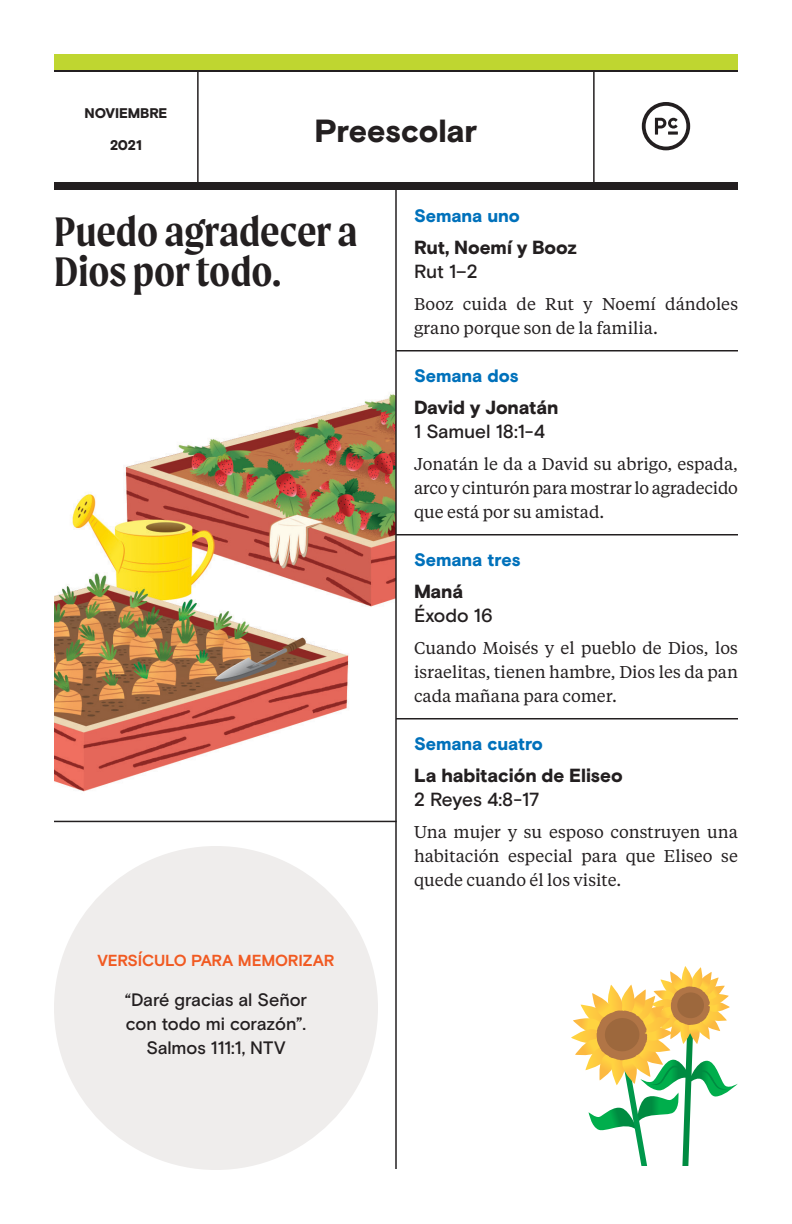
<style>
.page{position:relative;width:792px;height:1224px;background:#fff}
.page>*{position:absolute;margin:0;border:0;box-sizing:border-box;transform-origin:0 0}
.Headline_-_Moret{font:600 44px/40px "Moret";color:#231f20}
.Page_Header_-_Title{font:900 32px "Basis Grotesque";letter-spacing:-.01em;color:#231f20}
.Bible_Story{font:900 19px "Basis Grotesque";letter-spacing:-.005em;color:#231f20}
.Scripture_Reading{font:500 19px "Basis Grotesque";letter-spacing:-.01em;color:#231f20}
.Memory_Verse{font:500 18px "Basis Grotesque";letter-spacing:-.005em;color:#231f20}
.Subhead{font:900 18px "Basis Grotesque";letter-spacing:-.01em;color:#0071bb}
.Bible_Lesson_Summary{font:17px/24px "Tiempos Text";color:#231f20;text-align:justify}
.Memory_Verse-2{font:700 16px "Basis Grotesque";letter-spacing:-.015em;color:#f15a22}
.Page_Header_-_Month{font:900 14px "Basis Grotesque";letter-spacing:-.015em;color:#231f20}
</style>
<div class="page">
<img style="left:54px;top:394px;width:341px;height:398px">
<hr style="left:197px;top:70px;width:2px;height:112px;background:#231f20">
<hr style="left:593px;top:70px;width:2px;height:112px;background:#231f20">
<hr style="left:54px;top:70px;width:684px;height:2px;background:#231f20">
<hr style="left:395px;top:189px;width:2px;height:980px;background:#231f20">
<div style="left:54px;top:182px;width:684px;height:8px;background:#231f20"></div>
<div style="left:54px;top:54px;width:684px;height:16px;background:#bfd630"></div>
<hr style="left:396px;top:350px;width:342px;height:2px;background:#231f20">
<hr style="left:396px;top:534px;width:342px;height:2px;background:#231f20">
<hr style="left:396px;top:718px;width:342px;height:2px;background:#231f20">
<svg style="left:642px;top:102px;width:48px;height:48px"></svg>
<div style="left:54px;top:846px;width:324px;height:324px;background:#efedec;border-radius:50%"></div>
<hr style="left:54px;top:821px;width:343px;height:1px;background:#231f20">
<svg style="left:571px;top:966px;width:167px;height:200px"></svg>
<p class="Page_Header_-_Month" style="left:85px;top:105px;width:84px">NOVIEMBRE</p>
<p class="Page_Header_-_Month" style="left:110px;top:137px;width:33px">2021</p>
<p class="Page_Header_-_Title" style="left:315px;top:112px;width:164px">Preescolar</p>
<p class="Headline_-_Moret" style="left:54px;top:211px;width:305px">Puedo agradecer a<br>Dios por todo.</p>
<p class="Subhead" style="left:414px;top:205px;width:107px">Semana uno</p>
<p class="Bible_Story" style="left:414px;top:236px;width:165px">Rut, Noemí y Booz</p>
<p class="Scripture_Reading" style="left:414px;top:260px;width:65px">Rut 1–2</p>
<p class="Bible_Lesson_Summary" style="left:414px;top:291px;width:326px">Booz cuida de Rut y Noemí dándoles grano porque son de la familia.</p>
<p class="Subhead" style="left:414px;top:365px;width:106px">Semana dos</p>
<p class="Bible_Story" style="left:414px;top:396px;width:146px">David y Jonatán</p>
<p class="Scripture_Reading" style="left:414px;top:420px;width:133px">1 Samuel 18:1-4</p>
<p class="Bible_Lesson_Summary" style="left:414px;top:451px;width:326px">Jonatán le da a David su abrigo, espada, arco y cinturón para mostrar lo agradecido que está por su amistad.</p>
<p class="Subhead" style="left:414px;top:549px;width:108px">Semana tres</p>
<p class="Bible_Story" style="left:414px;top:580px;width:51px">Maná</p>
<p class="Scripture_Reading" style="left:414px;top:604px;width:80px">Éxodo 16</p>
<p class="Bible_Lesson_Summary" style="left:414px;top:635px;width:325px">Cuando Moisés y el pueblo de Dios, los israelitas, tienen hambre, Dios les da pan cada mañana para comer.</p>
<p class="Subhead" style="left:414px;top:733px;width:130px">Semana cuatro</p>
<p class="Bible_Story" style="left:414px;top:764px;width:210px">La habitación de Eliseo</p>
<p class="Scripture_Reading" style="left:414px;top:788px;width:127px">2 Reyes 4:8-17</p>
<p class="Bible_Lesson_Summary" style="left:414px;top:819px;width:326px">Una mujer y su esposo construyen una habitación especial para que Eliseo se quede cuando él los visite.</p>
<p class="Memory_Verse-2" style="left:98px;top:951px;width:238px">VERSÍCULO PARA MEMORIZAR</p>
<p class="Memory_Verse" style="left:125px;top:989px;width:184px">“Daré gracias al Señor</p>
<p class="Memory_Verse" style="left:126px;top:1013px;width:182px">con todo mi corazón”.</p>
<p class="Memory_Verse" style="left:147px;top:1037px;width:140px">Salmos 111:1, NTV</p>
</div>
